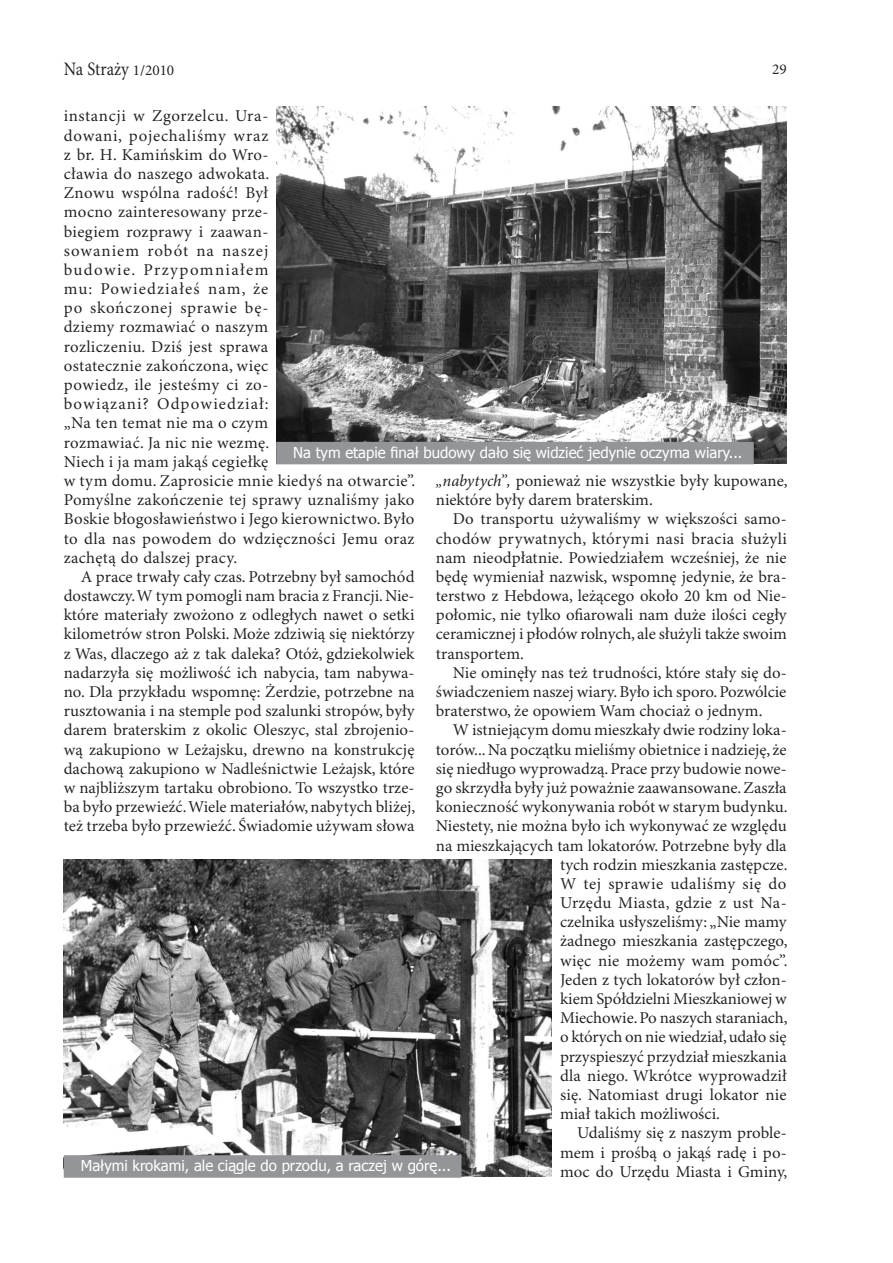
<style>
.page{position:relative;width:893px;height:1263px;background:#fff}
.page>*{position:absolute;margin:0;border:0;box-sizing:border-box;transform-origin:0 0}
.t1{font:18.9px "Minion Pro";color:#231f20;scale:.87 1}
.t2{font:16.5px/19.2px "Minion Pro";letter-spacing:.005em;color:#231f20;text-align:justify}
.t3{font:16.5px "Minion Pro";letter-spacing:.03em;color:#231f20}
.t4{font:15px "Tahoma";color:#fff}
.t5{font:15px "Minion Pro";color:#231f20}
.s1{font-size:15px}
.s2{font-style:italic}
</style>
<div class="page">
<img style="left:277px;top:107px;width:510px;height:357px">
<div style="left:276px;top:442px;width:478px;height:22px;background:#939598"></div>
<img style="left:64px;top:859px;width:487px;height:318px">
<div style="left:64px;top:1155px;width:397px;height:23px;background:#939598"></div>
<p class="t1" style="left:64px;top:57px;width:128px">Na Straży <span class="s1">1/2010</span></p>
<p class="t5" style="left:772px;top:60px;width:16px">29</p>
<p class="t2" style="left:64px;top:107px;width:353px;text-align:left">instancji w Zgorzelcu. Ura-<br>dowani, pojechaliśmy wraz<br>z br. H. Kamińskim do Wro-<br>cławia do naszego adwokata.<br>Znowu wspólna radość! Był<br>mocno zainteresowany prze-<br>biegiem rozprawy i zaawan-<br>sowaniem robót na naszej<br>budowie. Przypomniałem<br>mu: Powiedziałeś nam, że<br>po skończonej sprawie bę-<br>dziemy rozmawiać o naszym<br>rozliczeniu. Dziś jest sprawa<br>ostatecznie zakończona, więc<br>powiedz, ile jesteśmy ci zo-<br>bowiązani? Odpowiedział:<br>„Na ten temat nie ma o czym<br>rozmawiać. Ja nic nie wezmę.<br>Niech i ja mam jakąś cegiełkę<br>w tym domu. Zaprosicie mnie kiedyś na otwarcie”.<br>Pomyślne zakończenie tej sprawy uznaliśmy jako<br>Boskie błogosławieństwo i Jego kierownictwo. Było to dla nas powodem do wdzięczności Jemu oraz zachętą do dalszej pracy.</p>
<p class="t2" style="left:64px;top:567px;width:353px;text-indent:17px">A prace trwały cały czas. Potrzebny był samochód dostawczy. W tym pomogli nam bracia z Francji. Nie&shy;które materiały zwożono z odległych nawet o setki kilometrów stron Polski. Może zdziwią się niektórzy z Was, dlaczego aż z tak daleka? Otóż, gdziekolwiek nadarzyła się możliwość ich nabycia, tam nabywa&shy;no. Dla przykładu wspomnę: Żerdzie, potrzebne na rusztowania i na stemple pod szalunki stropów, były darem braterskim z okolic Oleszyc, stal zbrojenio&shy;wą zakupiono w Leżajsku, drewno na konstrukcję dachową zakupiono w Nadleśnictwie Leżajsk, które w najbliższym tartaku obrobiono. To wszystko trze&shy;ba było przewieźć. Wiele materiałów, nabytych bliżej, też trzeba było przewieźć. Świadomie używam słowa</p>
<p class="t4" style="left:293px;top:442px;width:451px">Na tym etapie finał budowy dało się widzieć jedynie oczyma wiary...</p>
<p class="t2" style="left:436px;top:471px;width:353px"><span class="s2">„nabytych”,</span> ponieważ nie wszystkie były kupowane, niektóre były darem braterskim.</p>
<p class="t2" style="left:436px;top:510px;width:353px;text-indent:17px">Do transportu używaliśmy w większości samo&shy;chodów prywatnych, którymi nasi bracia służyli nam nieodpłatnie. Powiedziałem wcześniej, że nie będę wymieniał nazwisk, wspomnę jedynie, że bra&shy;terstwo z Hebdowa, leżącego około 20 km od Nie&shy;połomic, nie tylko ofiarowali nam duże ilości cegły ceramicznej i płodów rolnych, ale służyli także swoim transportem.</p>
<p class="t2" style="left:436px;top:663px;width:352px;text-indent:17px">Nie ominęły nas też trudności, które stały się do&shy;świadczeniem naszej wiary. Było ich sporo. Pozwólcie braterstwo, że opowiem Wam chociaż o jednym.</p>
<p class="t2" style="left:453px;top:721px;width:335px">W istniejącym domu mieszkały dwie rodziny loka-</p>
<p class="t2" style="left:436px;top:740px;width:352px">torów... Na początku mieliśmy obietnice i nadzieję, że</p>
<p class="t2" style="left:436px;top:759px;width:352px">się niedługo wyprowadzą. Prace przy budowie nowe-</p>
<p class="t2" style="left:436px;top:778px;width:352px">go skrzydła były już poważnie zaawansowane. Zaszła</p>
<p class="t2" style="left:436px;top:798px;width:353px">konieczność wykonywania robót w starym budynku.</p>
<p class="t2" style="left:436px;top:817px;width:352px">Niestety, nie można było ich wykonywać ze względu</p>
<p class="t2" style="left:436px;top:836px;width:352px">na mieszkających tam lokatorów. Potrzebne były dla</p>
<p class="t2" style="left:560px;top:855px;width:229px">tych rodzin mieszkania zastępcze.</p>
<p class="t3" style="left:560px;top:874px;width:228px">W tej sprawie udaliśmy się do</p>
<p class="t2" style="left:560px;top:894px;width:228px">Urzędu Miasta, gdzie z ust Na-</p>
<p class="t2" style="left:560px;top:913px;width:228px">czelnika usłyszeliśmy: „Nie mamy</p>
<p class="t2" style="left:560px;top:932px;width:229px">żadnego mieszkania zastępczego,</p>
<p class="t2" style="left:560px;top:951px;width:229px">więc nie możemy wam pomóc”.</p>
<p class="t2" style="left:560px;top:970px;width:228px">Jeden z tych lokatorów był człon-</p>
<p class="t2" style="left:560px;top:989px;width:228px">kiem Spółdzielni Mieszkaniowej w</p>
<p class="t2" style="left:560px;top:1009px;width:229px">Miechowie. Po naszych staraniach,</p>
<p class="t2" style="left:560px;top:1028px;width:228px">o których on nie wiedział, udało się</p>
<p class="t2" style="left:560px;top:1047px;width:228px">przyspieszyć przydział mieszkania</p>
<p class="t2" style="left:560px;top:1066px;width:228px">dla niego. Wkrótce wyprowadził</p>
<p class="t2" style="left:560px;top:1085px;width:228px">się. Natomiast drugi lokator nie</p>
<p class="t2" style="left:560px;top:1105px;width:161px">miał takich możliwości.</p>
<p class="t2" style="left:577px;top:1124px;width:211px">Udaliśmy się z naszym proble-</p>
<p class="t2" style="left:560px;top:1143px;width:228px">mem i prośbą o jakąś radę i po-</p>
<p class="t2" style="left:560px;top:1162px;width:229px">moc do Urzędu Miasta i Gminy,</p>
<p class="t4" style="left:81px;top:1156px;width:372px">Małymi krokami, ale ciągle do przodu, a raczej w górę...</p>
</div>
